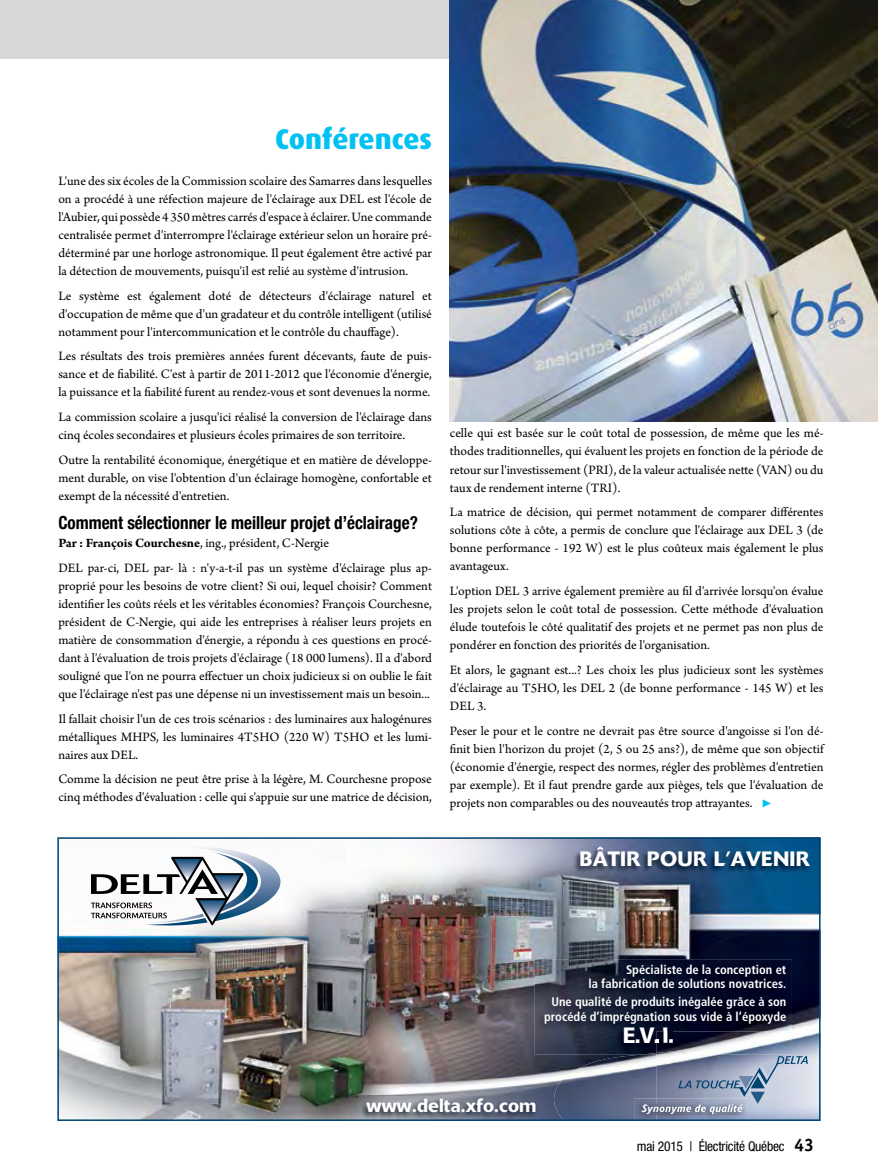
<style>
.page{position:relative;width:878px;height:1175px;background:#fff}
.page>*{position:absolute;margin:0;border:0;box-sizing:border-box;transform-origin:0 0}
.t1{font:800 28.5px "Dax";letter-spacing:-.005em;color:#00c1f3}
.t2{font:900 22.2px "Frutiger";color:#fff;scale:.95 1}
.t3{font:500 20.55px "Delta";letter-spacing:.01em;color:#fff}
.t4{font:500 18.9px "Delta";letter-spacing:.01em;color:#fff}
.t5{font:700 condensed 18px "Helvetica Neue";color:#000;scale:.95 1}
.t6{font:13.5px/18px "Arno Pro";color:#000;text-align:justify}
.t7{font:condensed 13.5px "Helvetica Neue";letter-spacing:-.02em;color:#000}
.t8{font:700 condensed 12.45px/14.1px "Frutiger";color:#fff;text-align:right}
.s1{font-weight:700}
.s2{font-family:"Menlo";font-weight:700;font-style:italic;color:#00c1f3}
.s3{font-family:"Officina Sans";font-weight:700;font-stretch:normal;font-size:18px}
</style>
<div class="page">
<div style="left:0;top:0;width:878px;height:58px;background:#d8d8d7"></div>
<img style="left:60px;top:840px;width:757px;height:277px">
<img style="left:540px;top:1024px;width:277px;height:93px">
<img style="left:360px;top:1096px;width:178px;height:21px">
<img style="left:534px;top:959px;width:258px;height:95px">
<img style="left:645px;top:1031px;width:11px;height:23px">
<img style="left:572px;top:845px;width:238px;height:29px">
<svg style="left:91px;top:846px;width:190px;height:79px"></svg>
<img style="left:634px;top:1098px;width:22px;height:19px">
<img style="left:641px;top:1104px;width:15px;height:10px">
<img style="left:656px;top:1031px;width:161px;height:86px">
<img style="left:656px;top:1031px;width:136px;height:23px">
<svg style="left:655px;top:1027px;width:17px;height:15px"></svg>
<img style="left:656px;top:1104px;width:86px;height:10px">
<svg style="left:678px;top:1056px;width:129px;height:47px;background:#9aa7be"></svg>
<div style="left:57px;top:837px;width:763px;height:283px;border:2px solid #004270"></div>
<img style="left:450px;top:0;width:428px;height:421px">
<h1 class="t1" style="left:275px;top:123px;width:158px">Conférences</h1>
<p class="t6" style="left:58px;top:172px;width:375px">L'une des six écoles de la Commission scolaire des Samarres dans lesquelles on a procédé à une réfection majeure de l'éclairage aux DEL est l'école de l'Aubier, qui possède 4 350 mètres carrés d'espace à éclairer. Une commande centralisée permet d'interrompre l'éclairage extérieur selon un horaire pré&shy;déterminé par une horloge astronomique. Il peut également être activé par la détection de mouvements, puisqu'il est relié au système d'intrusion.</p>
<p class="t6" style="left:58px;top:287px;width:375px">Le système est également doté de détecteurs d'éclairage naturel et d'occupation de même que d'un gradateur et du contrôle intelligent (utilisé notamment pour l'intercommunication et le contrôle du chauffage).</p>
<p class="t6" style="left:58px;top:348px;width:375px">Les résultats des trois premières années furent décevants, faute de puis&shy;sance et de fiabilité. C'est à partir de 2011-2012 que l'économie d'énergie, la puissance et la fiabilité furent au rendez-vous et sont devenues la norme.</p>
<p class="t6" style="left:58px;top:409px;width:375px">La commission scolaire a jusqu'ici réalisé la conversion de l'éclairage dans cinq écoles secondaires et plusieurs écoles primaires de son territoire.</p>
<p class="t6" style="left:58px;top:451px;width:375px">Outre la rentabilité économique, énergétique et en matière de développe&shy;ment durable, on vise l'obtention d'un éclairage homogène, confortable et exempt de la nécessité d'entretien.</p>
<h3 class="t5" style="left:58px;top:508px;width:380px">Comment sélectionner le meilleur projet d’éclairage?</h3>
<p class="t6" style="left:58px;top:531px;width:375px;line-height:24.8px"><span class="s1">Par : François Courchesne</span>, ing., président, C-Nergie<br>DEL par-ci, DEL par- là : n'y-a-t-il pas un système d'éclairage plus ap-</p>
<p class="t6" style="left:58px;top:577px;width:375px">proprié pour les besoins de votre client? Si oui, lequel choisir? Comment identifier les coûts réels et les véritables économies? François Courchesne, président de C-Nergie, qui aide les entreprises à réaliser leurs projets en matière de consommation d'énergie, a répondu à ces questions en procé&shy;dant à l'évaluation de trois projets d'éclairage (18 000 lumens). Il a d'abord souligné que l'on ne pourra effectuer un choix judicieux si on oublie le fait que l'éclairage n'est pas une dépense ni un investissement mais un besoin...</p>
<p class="t6" style="left:58px;top:710px;width:375px">Il fallait choisir l'un de ces trois scénarios : des luminaires aux halogénures métalliques MHPS, les luminaires 4T5HO (220 W) T5HO et les lumi&shy;naires aux DEL.</p>
<p class="t6" style="left:58px;top:771px;width:375px">Comme la décision ne peut être prise à la légère, M. Courchesne propose cinq méthodes d'évaluation : celle qui s'appuie sur une matrice de décision,</p>
<p class="t6" style="left:450px;top:425px;width:375px">celle qui est basée sur le coût total de possession, de même que les mé&shy;thodes traditionnelles, qui évaluent les projets en fonction de la période de retour sur l'investissement (PRI), de la valeur actualisée nette (VAN) ou du taux de rendement interne (TRI).</p>
<p class="t6" style="left:450px;top:504px;width:375px">La matrice de décision, qui permet notamment de comparer différentes solutions côte à côte, a permis de conclure que l'éclairage aux DEL 3 (de bonne performance - 192 W) est le plus coûteux mais également le plus avantageux.</p>
<p class="t6" style="left:450px;top:582px;width:375px">L'option DEL 3 arrive également première au fil d'arrivée lorsqu'on évalue les projets selon le coût total de possession. Cette méthode d'évaluation élude toutefois le côté qualitatif des projets et ne permet pas non plus de pondérer en fonction des priorités de l'organisation.</p>
<p class="t6" style="left:450px;top:661px;width:375px">Et alors, le gagnant est...? Les choix les plus judicieux sont les systèmes d'éclairage au T5HO, les DEL 2 (de bonne performance - 145 W) et les DEL 3.</p>
<p class="t6" style="left:450px;top:722px;width:375px">Peser le pour et le contre ne devrait pas être source d'angoisse si l'on dé&shy;finit bien l'horizon du projet (2, 5 ou 25 ans?), de même que son objectif (économie d'énergie, respect des normes, régler des problèmes d'entretien par exemple). Et il faut prendre garde aux pièges, tels que l'évaluation de projets non comparables ou des nouveautés trop attrayantes. <span class="s2">▶</span></p>
<h3 class="t3" style="left:579px;top:846px;width:232px">BÂTIR POUR L’AVENIR</h3>
<p class="t8" style="left:588px;top:962px;width:199px">Spécialiste de la conception et<br>la fabrication de solutions novatrices.</p>
<p class="t8" style="left:544px;top:995px;width:244px;text-align:center">Une qualité de produits inégalée grâce à son procédé d’imprégnation sous vide à l’époxyde</p>
<h2 class="t2" style="left:622px;top:1021px;width:56px">E.V.I.</h2>
<h3 class="t4" style="left:366px;top:1094px;width:171px">www.delta.xfo.com</h3>
<p class="t7" style="left:637px;top:1138px;width:179px">mai 2015 | Électricité Québec <span class="s3">43</span></p>
</div>
